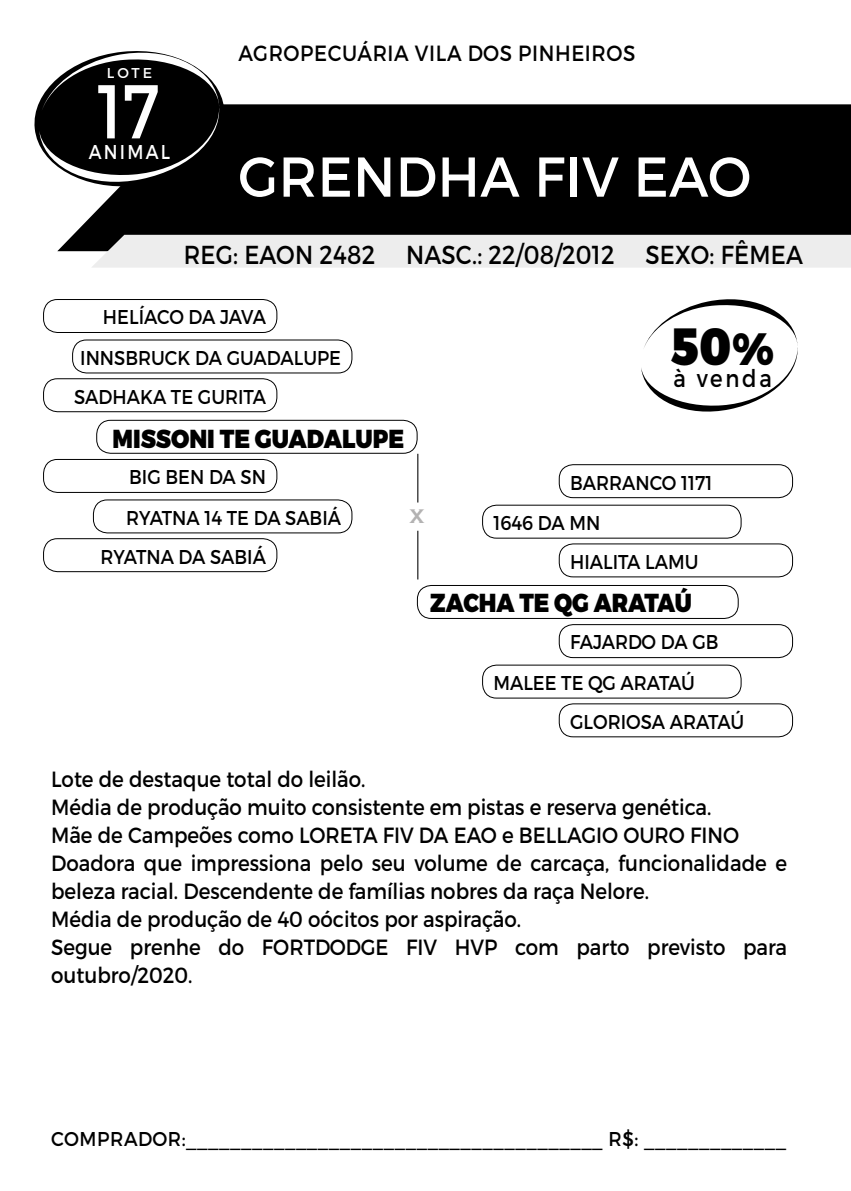
<style>
.page{position:relative;width:851px;height:1191px;background:#fff}
.page>*{position:absolute;margin:0;border:0;box-sizing:border-box;transform-origin:0 0}
.t1{font:76px "Montserrat";color:#fff;scale:.85 1}
.t2{font:56px "Montserrat";letter-spacing:.01em;color:#fff;scale:.95 1}
.t3{font:900 45.2px "Montserrat";color:#000;scale:.87 1}
.t4{font:26px "Montserrat";letter-spacing:.01em;color:#000;scale:.88 1}
.t5{font:900 26px "Montserrat";color:#000;scale:.88 1}
.t6{font:900 26px "Montserrat";color:#000;scale:.87 1}
.t7{font:24.4px "Montserrat";letter-spacing:.13em;color:#000;scale:.87 1}
.t8{font:22px/28px "Montserrat";color:#000;scale:.9 1}
.t9{font:22px "Montserrat";letter-spacing:.03em;color:#000;scale:.9 1}
.t10{font:700 20.2px "Copperplate Gothic";color:#b3b2b2}
.t11{font:20px "Montserrat";color:#000;scale:.9 1}
.t12{font:20px "Montserrat";letter-spacing:.03em;color:#000;scale:.92 1}
.t13{font:20px "Montserrat";letter-spacing:.13em;color:#fff;scale:.87 1}
.t14{font:14.2px "Montserrat";color:#fff}
</style>
<div class="page">
<div style="left:57px;top:104px;width:793px;height:147px;background:#000"></div>
<div style="left:417px;top:585px;width:321px;height:33px;border:1px solid #000;border-radius:14px"></div>
<div style="left:482px;top:505px;width:259px;height:33px;border:1px solid #000;border-radius:14px"></div>
<div style="left:482px;top:665px;width:259px;height:33px;border:1px solid #000;border-radius:14px"></div>
<div style="left:559px;top:464px;width:233px;height:34px;border:1px solid #000;border-radius:14px"></div>
<div style="left:559px;top:624px;width:233px;height:34px;border:1px solid #000;border-radius:14px"></div>
<div style="left:559px;top:543px;width:233px;height:34px;border:1px solid #000;border-radius:14px"></div>
<div style="left:559px;top:703px;width:233px;height:34px;border:1px solid #000;border-radius:14px"></div>
<div style="left:96px;top:420px;width:321px;height:33px;border:1px solid #000;border-radius:14px"></div>
<div style="left:72px;top:340px;width:280px;height:33px;border:1px solid #000;border-radius:14px"></div>
<div style="left:93px;top:499px;width:259px;height:34px;border:1px solid #000;border-radius:14px"></div>
<div style="left:43px;top:299px;width:234px;height:34px;border:1px solid #000;border-radius:14px"></div>
<div style="left:43px;top:459px;width:234px;height:34px;border:1px solid #000;border-radius:14px"></div>
<div style="left:43px;top:378px;width:234px;height:34px;border:1px solid #000;border-radius:14px"></div>
<div style="left:43px;top:538px;width:234px;height:34px;border:1px solid #000;border-radius:14px"></div>
<hr style="left:417px;top:454px;width:1px;height:48px;background:#000">
<hr style="left:417px;top:531px;width:1px;height:48px;background:#000">
<svg style="left:34px;top:51px;width:194px;height:140px"></svg>
<div style="left:91px;top:235px;width:759px;height:33px;background:#ededed"></div>
<svg style="left:641px;top:299px;width:157px;height:113px"></svg>
<p class="t14" style="left:107px;top:64px;width:47px">LOTE</p>
<h1 class="t1" style="left:97px;top:65px;width:74px">17</h1>
<p class="t13" style="left:89px;top:140px;width:95px">ANIMAL</p>
<p class="t9" style="left:238px;top:40px;width:442px">AGROPECUÁRIA VILA DOS PINHEIROS</p>
<h2 class="t2" style="left:238px;top:142px;width:541px">GRENDHA FIV EAO</h2>
<p class="t4" style="left:184px;top:239px;width:705px">REG: EAON 2482 NASC.: 22/08/2012 SEXO: FÊMEA</p>
<p class="t11" style="left:103px;top:305px;width:183px">HELÍACO DA JAVA</p>
<p class="t11" style="left:80px;top:345px;width:291px">INNSBRUCK DA GUADALUPE</p>
<p class="t11" style="left:74px;top:384px;width:215px">SADHAKA TE GURITA</p>
<p class="t5" style="left:113px;top:422px;width:333px">MISSONI TE GUADALUPE</p>
<p class="t11" style="left:129px;top:465px;width:153px">BIG BEN DA SN</p>
<p class="t11" style="left:126px;top:505px;width:240px">RYATNA 14 TE DA SABIÁ</p>
<p class="t11" style="left:100px;top:544px;width:185px">RYATNA DA SABIÁ</p>
<p class="t10" style="left:409px;top:505px;width:16px">X</p>
<p class="t7" style="left:671px;top:363px;width:117px"><sup>50</sup>à venda</p>
<h3 class="t3" style="left:732px;top:320px;width:50px">%</h3>
<p class="t11" style="left:570px;top:470px;width:160px">BARRANCO 1171</p>
<p class="t11" style="left:493px;top:510px;width:120px">1646 DA MN</p>
<p class="t11" style="left:570px;top:549px;width:144px">HIALITA LAMU</p>
<p class="t6" style="left:430px;top:586px;width:302px">ZACHA TE QG ARATAÚ</p>
<p class="t11" style="left:570px;top:630px;width:166px">FAJARDO DA GB</p>
<p class="t11" style="left:493px;top:670px;width:225px">MALEE TE QG ARATAÚ</p>
<p class="t11" style="left:570px;top:709px;width:195px">GLORIOSA ARATAÚ</p>
<p class="t8" style="left:51px;top:765px;width:819px">Lote de destaque total do leilão.<br>Média de produção muito consistente em pistas e reserva genética.<br>Mãe de Campeões como LORETA FIV DA EAO e BELLAGIO OURO FINO Doadora que impressiona pelo seu volume de carcaça, funcionalidade e beleza racial. Descendente de famílias nobres da raça Nelore.<br>Média de produção de 40 oócitos por aspiração.<br>Segue prenhe do FORTDODGE FIV HVP com parto previsto para outubro/2020.</p>
<p class="t12" style="left:51px;top:1126px;width:800px">COMPRADOR:______________________________________ R$: _____________</p>
</div>
